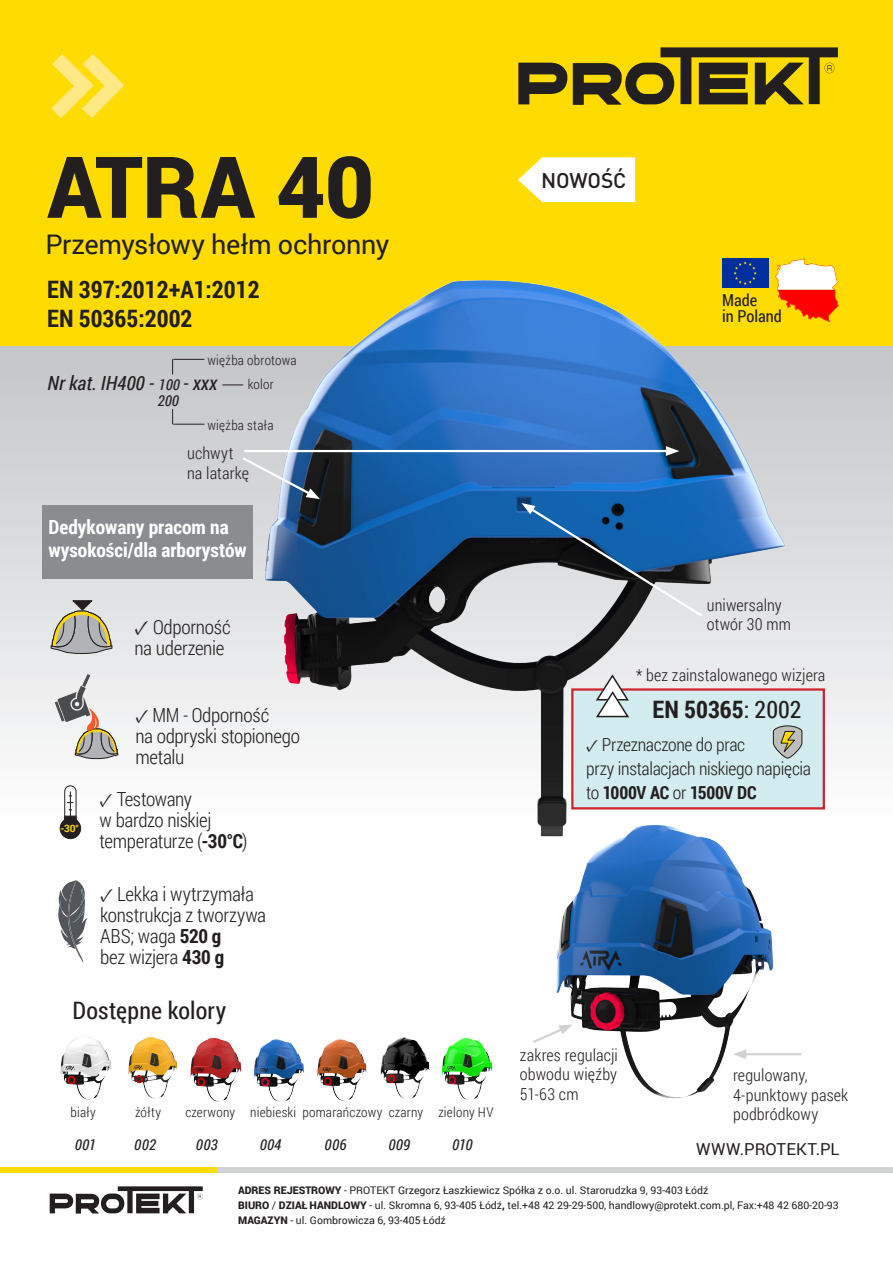
<style>
.page{position:relative;width:893px;height:1263px;background:#fff}
.page>*{position:absolute;margin:0;border:0;box-sizing:border-box;transform-origin:0 0}
.t1{font:900 85.5px "Roboto";letter-spacing:-.01em;color:#231f20}
.t2{font:27px "Roboto";letter-spacing:-.01em;color:#231f20}
.norma{font:700 24px "Roboto Condensed";color:#231f20}
.zdjecia_opisy_srodek{font:24px "Roboto Condensed";letter-spacing:.01em;color:#231f20}
.t3{font:500 21px "DIN Pro";letter-spacing:-.01em;color:#231f20}
.t4{font:300 19.5px/21px "Roboto Condensed";letter-spacing:-.015em;color:#231f20}
.norma-2{font:700 19.5px/22.5px "Roboto Condensed";color:#fff}
.norma-3{font:italic 19.5px "Roboto Condensed";color:#231f20}
.t5{font:300 18px/24px "Roboto Condensed";letter-spacing:-.02em;color:#231f20}
.t6{font:700 18px "Roboto Condensed";letter-spacing:-.015em;color:#231f20}
.zdjecia_opisy_srodek-2{font:300 16.5px/19.5px "Roboto Condensed";letter-spacing:.005em;color:#231f20}
.t7{font:16.5px "Roboto";letter-spacing:.005em;color:#231f20}
.rys_wymiary_srodek{font:16.5px "Roboto Condensed";color:#231f20}
.zdjecia_opisy_srodek-3{font:italic 15px "Roboto Condensed";letter-spacing:.02em;color:#231f20}
.norma-4{font:italic 15px "Roboto Condensed";color:#231f20}
.zdjecia_opisy_srodek-4{font:300 13.5px "Roboto Condensed";letter-spacing:.015em;color:#231f20}
.t8{font:10.5px "Roboto";color:#231f20}
.t9{font:700 10.2px "Roboto";color:#ffd801}
.s1{font-size:15px}
.s2{font-family:"Minion Pro";font-weight:400;font-size:21px}
.s3{font-family:"Minion Pro";font-weight:400}
.s4{font-weight:700}
.s5{font-weight:400}
.s6{font-weight:300}
.s7{font-weight:900}
</style>
<div class="page">
<svg style="left:0;top:345px;width:893px;height:465px"></svg>
<div style="left:0;top:0;width:893px;height:345px;background:#ffdc01"></div>
<img style="left:214px;top:261px;width:609px;height:550px">
<img style="left:537px;top:811px;width:265px;height:288px">
<img style="left:128px;top:1037px;width:50px;height:62px">
<img style="left:60px;top:1037px;width:52px;height:63px">
<img style="left:190px;top:1038px;width:52px;height:64px">
<img style="left:253px;top:1039px;width:51px;height:62px">
<img style="left:441px;top:1037px;width:52px;height:63px">
<img style="left:317px;top:1039px;width:50px;height:62px">
<img style="left:380px;top:1037px;width:50px;height:62px">
<svg style="left:775px;top:259px;width:64px;height:63px"></svg>
<img style="left:722px;top:259px;width:46px;height:28px">
<svg style="left:51px;top:54px;width:73px;height:64px"></svg>
<svg style="left:518px;top:157px;width:117px;height:45px;background:#fffbe2"></svg>
<hr style="left:245px;top:450px;width:425px;height:2px;background:#fff">
<svg style="left:666px;top:446px;width:13px;height:10px"></svg>
<svg style="left:241px;top:456px;width:79px;height:43px;background:#98a4b2"></svg>
<svg style="left:521px;top:503px;width:183px;height:115px;background:#597c9c"></svg>
<div style="left:43px;top:505px;width:210px;height:74px;background:#8a8c8f"></div>
<svg style="left:533px;top:1024px;width:40px;height:20px"></svg>
<hr style="left:742px;top:1053px;width:58px;height:2px;background:#d1d2d4">
<svg style="left:733px;top:1049px;width:13px;height:10px"></svg>
<div style="left:64px;top:785px;width:13px;height:50px;border:1px solid #231f20;border-radius:6px"></div>
<svg style="left:59px;top:791px;width:23px;height:49px"></svg>
<svg style="left:58px;top:880px;width:29px;height:83px"></svg>
<svg style="left:55px;top:674px;width:64px;height:86px"></svg>
<svg style="left:50px;top:600px;width:63px;height:54px;background:#b6b3a4"></svg>
<div style="left:202px;top:1167px;width:691px;height:6px;background:#d1d2d4"></div>
<div style="left:0;top:1167px;width:217px;height:6px;background:#ffdc01"></div>
<svg style="left:50px;top:1186px;width:153px;height:27px"></svg>
<div style="left:571px;top:688px;width:254px;height:121px;background:#d2ecef;border:2px solid #d1232a"></div>
<svg style="left:594px;top:674px;width:36px;height:44px"></svg>
<svg style="left:772px;top:725px;width:31px;height:34px"></svg>
<hr style="left:174px;top:359px;width:30px;height:1px;background:#231f20">
<svg style="left:172px;top:360px;width:1px;height:14px"></svg>
<hr style="left:174px;top:424px;width:30px;height:1px;background:#231f20">
<svg style="left:172px;top:410px;width:1px;height:14px"></svg>
<svg style="left:223px;top:384px;width:20px;height:1px"></svg>
<svg style="left:518px;top:47px;width:320px;height:58px"></svg>
<p class="t1" style="left:47px;top:127px;width:329px">ATRA 40</p>
<p class="t2" style="left:45px;top:225px;width:345px">Przemysłowy hełm ochronny</p>
<p class="norma" style="left:47px;top:273px;width:214px">EN 397:2012+A1:2012</p>
<p class="norma" style="left:47px;top:302px;width:147px">EN 50365:2002</p>
<p class="zdjecia_opisy_srodek-4" style="left:207px;top:351px;width:91px">więżba obrotowa</p>
<p class="zdjecia_opisy_srodek-4" style="left:248px;top:375px;width:27px">kolor</p>
<p class="norma-3" style="left:48px;top:370px;width:171px">Nr kat. IH400 - <span class="s1">100</span> - xxx</p>
<p class="norma-4" style="left:158px;top:390px;width:23px">200</p>
<p class="zdjecia_opisy_srodek-4" style="left:207px;top:416px;width:68px">więżba stała</p>
<p class="zdjecia_opisy_srodek-2" style="left:187px;top:443px;width:48px">uchwyt</p>
<p class="zdjecia_opisy_srodek-2" style="left:187px;top:462px;width:63px">na latarkę</p>
<p class="norma-2" style="left:49px;top:515px;width:200px">Dedykowany pracom na wysokości/dla arborystów</p>
<p class="t4" style="left:134px;top:616px;width:98px"><span class="s2">✓</span> Odporność</p>
<p class="t4" style="left:134px;top:637px;width:91px">na uderzenie</p>
<p class="t9" style="left:60px;top:821px;width:20px">-30°</p>
<p class="t4" style="left:135px;top:703px;width:135px"><span class="s3">✓</span> MM - Odporność</p>
<p class="t4" style="left:135px;top:724px;width:166px">na odpryski stopionego</p>
<p class="t4" style="left:135px;top:745px;width:50px">metalu</p>
<p class="t4" style="left:100px;top:788px;width:94px"><span class="s3">✓</span> Testowany</p>
<p class="t4" style="left:100px;top:809px;width:113px">w bardzo niskiej</p>
<p class="t4" style="left:100px;top:830px;width:150px">temperaturze (<span class="s4">-30°C</span>)</p>
<p class="t4" style="left:100px;top:883px;width:155px"><span class="s3">✓</span> Lekka i wytrzymała</p>
<p class="t4" style="left:100px;top:904px;width:167px">konstrukcja z tworzywa<br>ABS; waga <span class="s4">520 g</span></p>
<p class="t4" style="left:100px;top:946px;width:125px">bez wizjera <span class="s4">430 g</span></p>
<p class="zdjecia_opisy_srodek" style="left:73px;top:994px;width:155px">Dostępne kolory</p>
<p class="zdjecia_opisy_srodek-4" style="left:71px;top:1102px;width:27px">biały</p>
<p class="zdjecia_opisy_srodek-4" style="left:135px;top:1102px;width:28px">żółty</p>
<p class="zdjecia_opisy_srodek-4" style="left:185px;top:1102px;width:310px">czerwony niebieski pomarańczowy czarny zielony HV</p>
<p class="zdjecia_opisy_srodek-3" style="left:75px;top:1134px;width:23px">001</p>
<p class="zdjecia_opisy_srodek-3" style="left:134px;top:1134px;width:23px">002</p>
<p class="zdjecia_opisy_srodek-3" style="left:196px;top:1134px;width:23px">003</p>
<p class="zdjecia_opisy_srodek-3" style="left:260px;top:1134px;width:23px">004</p>
<p class="zdjecia_opisy_srodek-3" style="left:325px;top:1134px;width:23px">006</p>
<p class="zdjecia_opisy_srodek-3" style="left:388px;top:1134px;width:23px">009</p>
<p class="zdjecia_opisy_srodek-3" style="left:452px;top:1134px;width:22px">010</p>
<p class="t3" style="left:541px;top:166px;width:87px">NOWOŚĆ</p>
<p class="rys_wymiary_srodek" style="left:722px;top:288px;width:37px">Made</p>
<p class="rys_wymiary_srodek" style="left:722px;top:305px;width:61px">in Poland</p>
<p class="zdjecia_opisy_srodek-2" style="left:707px;top:595px;width:76px">uniwersalny</p>
<p class="zdjecia_opisy_srodek-2" style="left:707px;top:614px;width:86px">otwór 30 mm</p>
<p class="zdjecia_opisy_srodek-2" style="left:636px;top:665px;width:191px">* bez zainstalowanego wizjera</p>
<p class="norma" style="left:652px;top:693px;width:150px">EN 50365<span class="s5">: 2002</span></p>
<p class="t5" style="left:586px;top:732px;width:226px"><span class="s3">✓</span> Przeznaczone do prac<br>przy instalacjach niskiego napięcia</p>
<p class="t6" style="left:586px;top:780px;width:172px"><span class="s6">to</span> 1000V AC <span class="s6">or</span> 1500V DC</p>
<p class="zdjecia_opisy_srodek-2" style="left:520px;top:1044px;width:99px">zakres regulacji</p>
<p class="zdjecia_opisy_srodek-2" style="left:520px;top:1064px;width:99px">obwodu więźby</p>
<p class="zdjecia_opisy_srodek-2" style="left:520px;top:1083px;width:60px">51-63 cm</p>
<p class="zdjecia_opisy_srodek-2" style="left:733px;top:1065px;width:117px">regulowany,<br>4-punktowy pasek podbródkowy</p>
<p class="t7" style="left:696px;top:1137px;width:145px">WWW.PROTEKT.PL</p>
<p class="t8" style="left:238px;top:1183px;width:472px"><span class="s7">ADRES REJESTROWY</span> - PROTEKT Grzegorz Łaszkiewicz Spółka z o.o. ul. Starorudzka 9, 93-403 Łódź</p>
<p class="t8" style="left:238px;top:1198px;width:602px"><span class="s7">BIURO</span> / <span class="s7">DZIAŁ HANDLOWY</span> - ul. Skromna 6, 93-405 Łódź<span class="s7">,</span> tel.+48 42 29-29-500, handlowy@protekt.com.pl, Fax:+48 42 680-20-93</p>
<p class="t8" style="left:238px;top:1213px;width:209px"><span class="s7">MAGAZYN</span> - ul. Gombrowicza 6, 93-405 Łódź</p>
</div>
